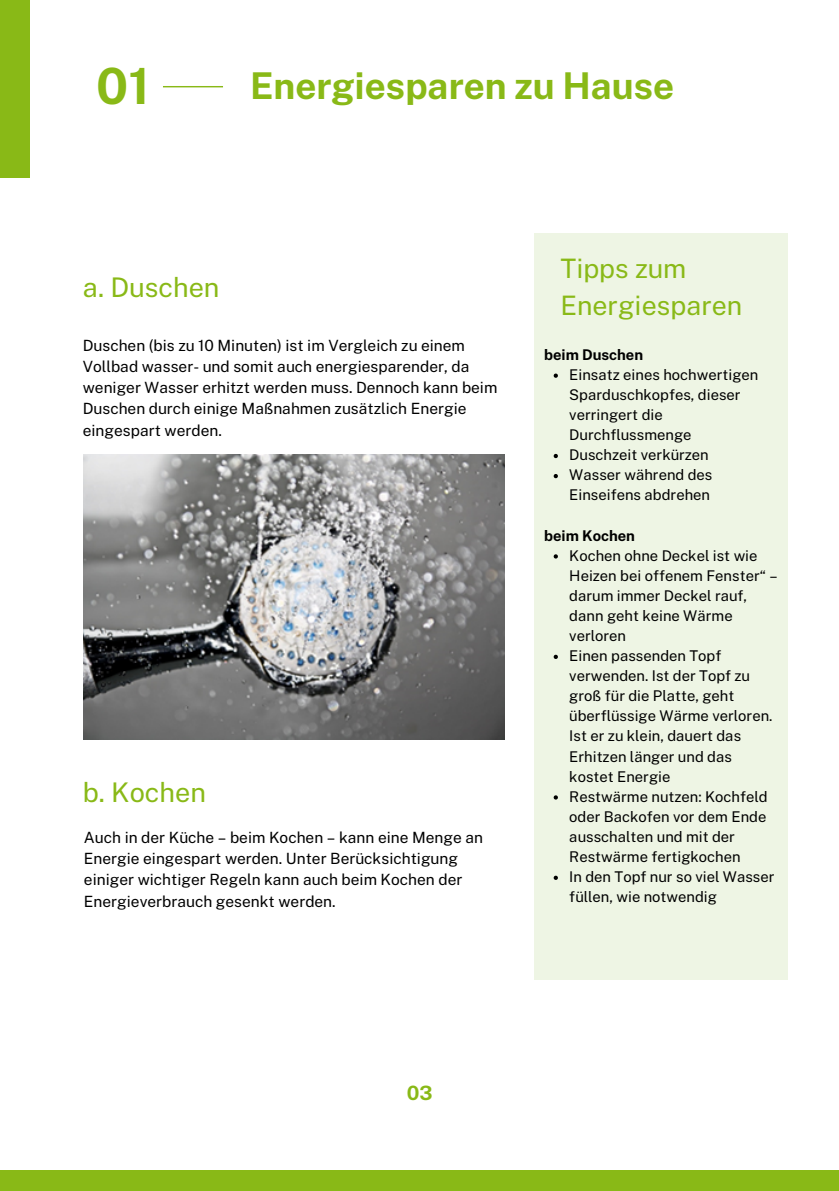
<style>
.page{position:relative;width:839px;height:1191px;background:#fff}
.page>*{position:absolute;margin:0;border:0;box-sizing:border-box;transform-origin:0 0}
.t1{font:700 50px "Public Sans";color:#89b917}
.t2{font:700 37px "Public Sans";color:#89b917}
.t3{font:27px "Public Sans";color:#89b917}
.t4{font:26.8px/37px "Public Sans";color:#89b917}
.t5{font:700 19.8px "Public Sans";color:#89b917}
.t6{font:15.4px/21.2px "Public Sans";color:#000}
.t7{font:14.8px/20px "Public Sans";color:#000}
.t8{font:700 14.8px "Public Sans";color:#000}
</style>
<div class="page">
<div style="left:534px;top:233px;width:253px;height:747px;background:#eef5e4"></div>
<hr style="left:163px;top:86px;width:60px;height:1px;background:#89b917">
<img style="left:84px;top:455px;width:420px;height:285px">
<svg style="left:553px;top:374px;width:5px;height:4px"></svg>
<svg style="left:553px;top:454px;width:5px;height:4px"></svg>
<svg style="left:553px;top:474px;width:5px;height:4px"></svg>
<svg style="left:553px;top:554px;width:5px;height:5px"></svg>
<svg style="left:553px;top:655px;width:5px;height:4px"></svg>
<svg style="left:553px;top:795px;width:5px;height:5px"></svg>
<svg style="left:553px;top:876px;width:5px;height:4px"></svg>
<div style="left:0;top:1170px;width:838px;height:21px;background:#89b917"></div>
<div style="left:0;top:0;width:29px;height:178px;background:#89b917"></div>
<h1 class="t1" style="left:96px;top:57px;width:55px">01</h1>
<h2 class="t2" style="left:250px;top:63px;width:425px">Energiesparen zu Hause</h2>
<h3 class="t3" style="left:83px;top:271px;width:138px">a. Duschen</h3>
<h3 class="t4" style="left:560px;top:250px;width:183px">Tipps zum<br>Energiesparen</h3>
<p class="t6" style="left:83px;top:335px;width:416px">Duschen (bis zu 10 Minuten) ist im Vergleich zu einem Vollbad wasser- und somit auch energiesparender, da weniger Wasser erhitzt werden muss. Dennoch kann beim Duschen durch einige Maßnahmen zusätzlich Energie eingespart werden.</p>
<h3 class="t3" style="left:83px;top:776px;width:125px">b. Kochen</h3>
<p class="t6" style="left:84px;top:827px;width:400px">Auch in der Küche – beim Kochen – kann eine Menge an Energie eingespart werden. Unter Berücksichtigung einiger wichtiger Regeln kann auch beim Kochen der Energieverbrauch gesenkt werden.</p>
<p class="t8" style="left:544px;top:346px;width:100px">beim Duschen</p>
<p class="t7" style="left:569px;top:365px;width:190px">Einsatz eines hochwertigen<br>Sparduschkopfes, dieser verringert die<br>Durchflussmenge<br>Duschzeit verkürzen<br>Wasser während des<br>Einseifens abdrehen</p>
<p class="t8" style="left:544px;top:527px;width:92px">beim Kochen</p>
<p class="t7" style="left:569px;top:545px;width:210px">Kochen ohne Deckel ist wie<br>Heizen bei offenem Fenster“ – darum immer Deckel rauf, dann geht keine Wärme verloren<br>Einen passenden Topf verwenden. Ist der Topf zu groß für die Platte, geht überflüssige Wärme verloren.<br>Ist er zu klein, dauert das<br>Erhitzen länger und das kostet Energie<br>Restwärme nutzen: Kochfeld oder Backofen vor dem Ende ausschalten und mit der<br>Restwärme fertigkochen<br>In den Topf nur so viel Wasser füllen, wie notwendig</p>
<h3 class="t5" style="left:407px;top:1082px;width:27px">03</h3>
</div>
